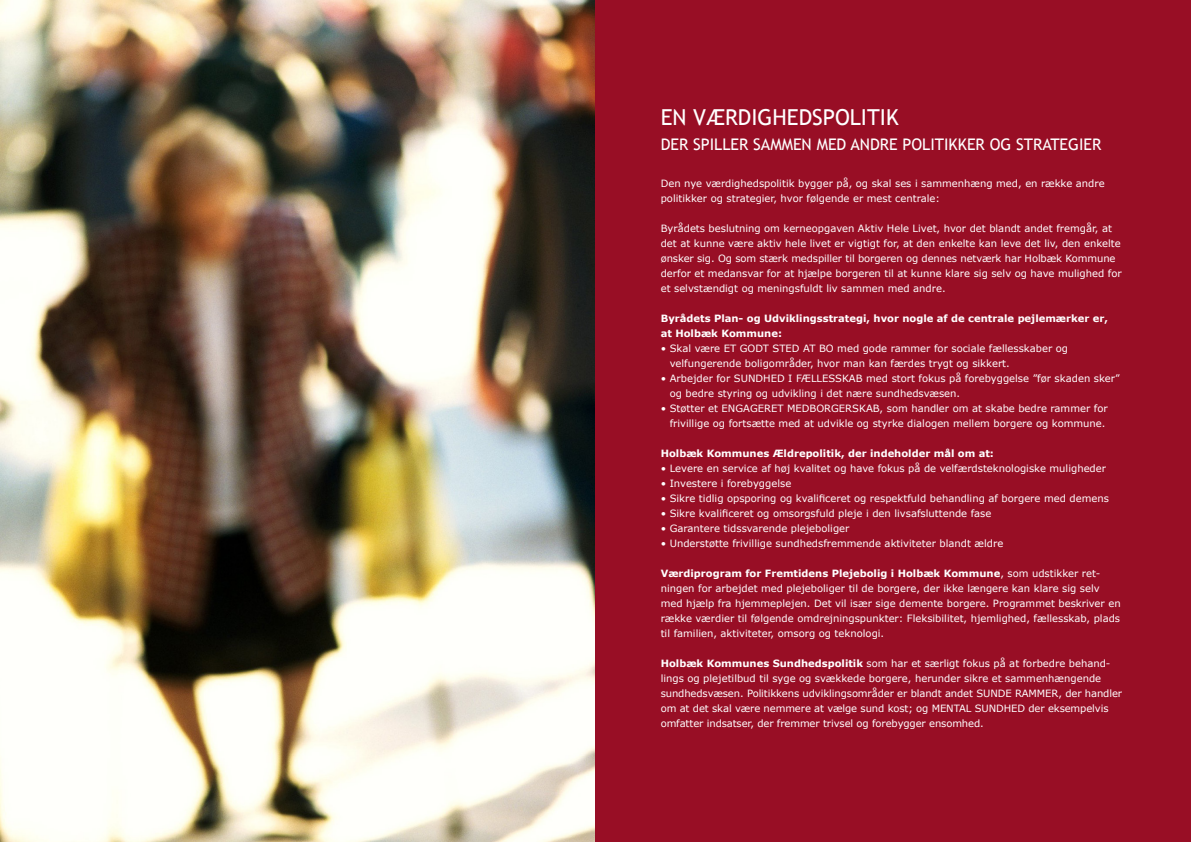
<style>
.page{position:relative;width:1191px;height:842px;background:#fff}
.page>*{position:absolute;margin:0;border:0;box-sizing:border-box;transform-origin:0 0}
.t1{font:22px "Trebuchet MS";color:#fff}
.t2{font:16px "Trebuchet MS";color:#fff}
.BRØDTEKST{font:10px/15px "Verdana";color:#fff}
.BRØDTEKST-2{font:700 10px/15px "Verdana";color:#fff}
.s1{font-weight:700}
</style>
<div class="page">
<img style="left:0;top:0;width:595px;height:842px">
<div style="left:595px;top:0;width:596px;height:842px;background:#980e25"></div>
<p class="t1" style="left:660px;top:104px;width:239px">EN VÆRDIGHEDSPOLITIK</p>
<p class="t2" style="left:660px;top:135px;width:442px">DER SPILLER SAMMEN MED ANDRE POLITIKKER OG STRATEGIER</p>
<p class="BRØDTEKST" style="left:660px;top:175px;width:445px">Den nye værdighedspolitik bygger på, og skal ses i sammenhæng med, en række andre politikker og strategier, hvor følgende er mest centrale:</p>
<p class="BRØDTEKST" style="left:660px;top:220px;width:462px">Byrådets beslutning om kerneopgaven Aktiv Hele Livet, hvor det blandt andet fremgår, at det at kunne være aktiv hele livet er vigtigt for, at den enkelte kan leve det liv, den enkelte ønsker sig. Og som stærk medspiller til borgeren og dennes netværk har Holbæk Kommune derfor et medansvar for at hjælpe borgeren til at kunne klare sig selv og have mulighed for et selvstændigt og meningsfuldt liv sammen med andre.</p>
<p class="BRØDTEKST-2" style="left:660px;top:310px;width:449px">Byrådets Plan- og Udviklingsstrategi, hvor nogle af de centrale pejlemærker er, at Holbæk Kommune:</p>
<p class="BRØDTEKST" style="left:660px;top:340px;width:409px">• Skal være ET GODT STED AT BO med gode rammer for sociale fællesskaber og</p>
<p class="BRØDTEKST" style="left:669px;top:355px;width:342px">velfungerende boligområder, hvor man kan færdes trygt og sikkert.</p>
<p class="BRØDTEKST" style="left:660px;top:370px;width:460px">• Arbejder for SUNDHED I FÆLLESSKAB med stort fokus på forebyggelse ”før skaden sker”</p>
<p class="BRØDTEKST" style="left:669px;top:385px;width:292px">og bedre styring og udvikling i det nære sundhedsvæsen.</p>
<p class="BRØDTEKST" style="left:660px;top:400px;width:448px">• Støtter et ENGAGERET MEDBORGERSKAB, som handler om at skabe bedre rammer for</p>
<p class="BRØDTEKST" style="left:669px;top:415px;width:437px">frivillige og fortsætte med at udvikle og styrke dialogen mellem borgere og kommune.</p>
<p class="BRØDTEKST-2" style="left:660px;top:445px;width:335px">Holbæk Kommunes Ældrepolitik, der indeholder mål om at:</p>
<p class="BRØDTEKST" style="left:660px;top:460px;width:447px">• Levere en service af høj kvalitet og have fokus på de velfærdsteknologiske muligheder</p>
<p class="BRØDTEKST" style="left:660px;top:475px;width:132px">• Investere i forebyggelse</p>
<p class="BRØDTEKST" style="left:660px;top:490px;width:450px">• Sikre tidlig opsporing og kvalificeret og respektfuld behandling af borgere med demens</p>
<p class="BRØDTEKST" style="left:660px;top:505px;width:332px">• Sikre kvalificeret og omsorgsfuld pleje i den livsafsluttende fase</p>
<p class="BRØDTEKST" style="left:660px;top:520px;width:190px">• Garantere tidssvarende plejeboliger</p>
<p class="BRØDTEKST" style="left:660px;top:535px;width:344px">• Understøtte frivillige sundhedsfremmende aktiviteter blandt ældre</p>
<p class="BRØDTEKST" style="left:660px;top:565px;width:461px"><span class="s1">Værdiprogram for Fremtidens Plejebolig i Holbæk Kommune</span>, som udstikker ret&shy;ningen for arbejdet med plejeboliger til de borgere, der ikke længere kan klare sig selv med hjælp fra hjemmeplejen. Det vil især sige demente borgere. Programmet beskriver en række værdier til følgende omdrejningspunkter: Fleksibilitet, hjemlighed, fællesskab, plads til familien, aktiviteter, omsorg og teknologi.</p>
<p class="BRØDTEKST" style="left:660px;top:655px;width:463px"><span class="s1">Holbæk Kommunes Sundhedspolitik</span> som har et særligt fokus på at forbedre behand&shy;lings og plejetilbud til syge og svækkede borgere, herunder sikre et sammenhængende sundhedsvæsen. Politikkens udviklingsområder er blandt andet SUNDE RAMMER, der handler om at det skal være nemmere at vælge sund kost; og MENTAL SUNDHED der eksempelvis omfatter indsatser, der fremmer trivsel og forebygger ensomhed.</p>
</div>
